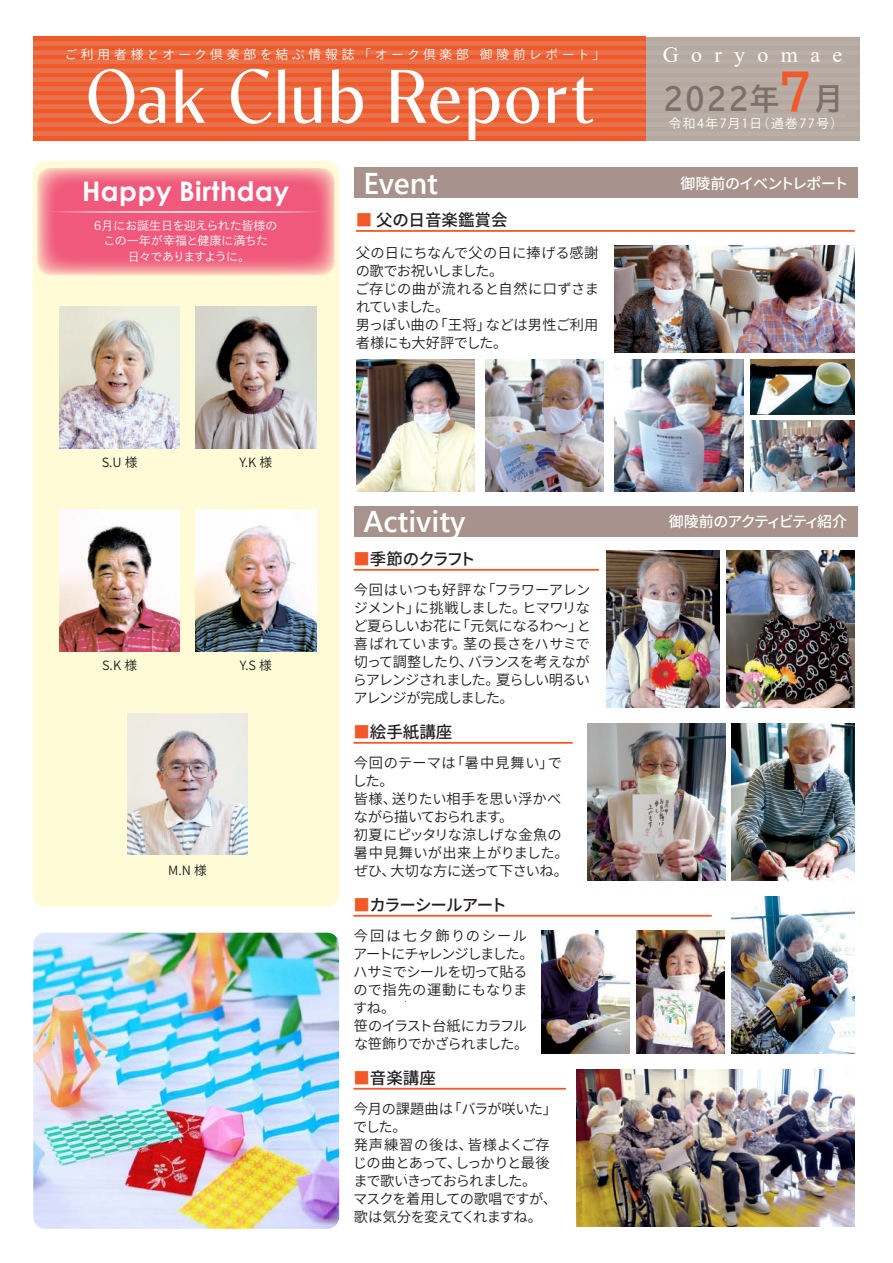
<style>
.page{position:relative;width:893px;height:1263px;background:#fff}
.page>*{position:absolute;margin:0;border:0;box-sizing:border-box;transform-origin:0 0}
.t1{font:75.6px "Contralto Small";letter-spacing:.035em;color:#fff;scale:.95 1}
.t2{font:600 30px "Segoe UI";color:#fff}
.t3{font:30px "BIZ UDP Gothic Bold";letter-spacing:.075em;color:#7d6f6c;scale:.87 1}
.t4{font:700 27px "Century Gothic";letter-spacing:.02em;color:#fff}
.t5{font:22.05px "Times New Roman";letter-spacing:.56em;color:#fff}
.t6{font:500 16.5px "Source Han Sans";letter-spacing:-.015em;color:#231f20}
.t7{font:500 16.5px "Source Han Sans";letter-spacing:-.07em;color:#231f20}
.t8{font:500 16.5px "Source Han Sans";letter-spacing:-.095em;color:#231f20}
.t9{font:500 15px "Source Han Sans";letter-spacing:-.105em;color:#fff}
.t10{font:500 15px "Source Han Sans";letter-spacing:-.055em;color:#fff}
.t11{font:14.25px/18px "Source Han Sans";letter-spacing:-.035em;color:#231f20}
.t12{font:14.25px/18px "Source Han Sans";letter-spacing:-.01em;color:#231f20}
.t13{font:12.75px "Source Han Sans";color:#231f20}
.t14{font:12.6px "Ryo Gothic Plus N";letter-spacing:.3em;color:#fff}
.t15{font:12.6px "Ryo Gothic Plus N";letter-spacing:.125em;color:#fff}
.t16{font:12px/15.5px "Toppan Bunkyu Gothic Pr 6 N R";letter-spacing:-.02em;color:#fff;text-align:center}
.s1{font-size:48.75px;color:#f15929}
.s2{color:#f15929}
</style>
<div class="page">
<div style="left:646px;top:37px;width:214px;height:104px;background:#b5a99f"></div>
<div style="left:34px;top:37px;width:612px;height:104px;background:#f15929"></div>
<svg style="left:34px;top:41px;width:826px;height:5px;background:#db8063"></svg>
<svg style="left:34px;top:50px;width:826px;height:5px;background:#db8063"></svg>
<svg style="left:34px;top:59px;width:811px;height:5px;background:#dc7f61"></svg>
<svg style="left:34px;top:68px;width:826px;height:5px;background:#db8063"></svg>
<svg style="left:34px;top:77px;width:826px;height:5px;background:#db8063"></svg>
<svg style="left:34px;top:86px;width:826px;height:5px;background:#db8063"></svg>
<svg style="left:34px;top:95px;width:826px;height:5px;background:#db8063"></svg>
<svg style="left:34px;top:104px;width:826px;height:5px;background:#db8062"></svg>
<svg style="left:34px;top:113px;width:811px;height:5px;background:#dc7f61"></svg>
<svg style="left:34px;top:122px;width:826px;height:5px;background:#db8062"></svg>
<svg style="left:34px;top:131px;width:826px;height:5px;background:#db8062"></svg>
<div style="left:33px;top:161px;width:306px;height:746px;background:#fffbd6;border-radius:13px"></div>
<div style="left:354px;top:168px;width:503px;height:30px;background:#a7938b"></div>
<img style="left:33px;top:933px;width:306px;height:296px">
<div style="left:354px;top:506px;width:504px;height:30px;background:#a7938b"></div>
<hr style="left:353px;top:569px;width:246px;height:2px;background:#f15929">
<hr style="left:356px;top:230px;width:499px;height:2px;background:#f15929">
<img style="left:606px;top:550px;width:114px;height:158px">
<img style="left:726px;top:550px;width:129px;height:158px">
<hr style="left:353px;top:742px;width:220px;height:2px;background:#f15929">
<img style="left:731px;top:723px;width:124px;height:158px">
<img style="left:587px;top:723px;width:139px;height:158px">
<hr style="left:353px;top:915px;width:359px;height:2px;background:#f15929">
<img style="left:731px;top:896px;width:124px;height:158px">
<img style="left:636px;top:931px;width:89px;height:123px">
<img style="left:542px;top:931px;width:88px;height:123px">
<hr style="left:353px;top:1088px;width:213px;height:1px;background:#f15929">
<img style="left:577px;top:1069px;width:278px;height:158px">
<svg style="left:37px;top:168px;width:298px;height:107px;background:#f16d87"></svg>
<svg style="left:50px;top:211px;width:272px;height:2px"></svg>
<img style="left:59px;top:307px;width:121px;height:141px">
<img style="left:196px;top:307px;width:120px;height:141px">
<img style="left:59px;top:510px;width:121px;height:141px">
<img style="left:196px;top:510px;width:120px;height:141px">
<img style="left:127px;top:713px;width:121px;height:142px">
<img style="left:615px;top:245px;width:240px;height:108px">
<img style="left:615px;top:359px;width:129px;height:132px">
<img style="left:485px;top:359px;width:118px;height:132px">
<img style="left:356px;top:359px;width:118px;height:132px">
<img style="left:750px;top:359px;width:105px;height:55px">
<img style="left:750px;top:421px;width:105px;height:70px">
<p class="t14" style="left:65px;top:47px;width:542px">ご利用者様とオーク倶楽部を結ぶ情報誌「オーク倶楽部 御陵前レポート」</p>
<h3 class="t5" style="left:663px;top:39px;width:181px">Goryomae</h3>
<h2 class="t3" style="left:664px;top:83px;width:208px">2022年<span class="s1">7</span>月</h2>
<p class="t15" style="left:669px;top:116px;width:176px">令和4年7月1日（通巻77号）</p>
<h1 class="t1" style="left:86px;top:39px;width:536px">Oak Club Report</h1>
<h3 class="t4" style="left:82px;top:171px;width:209px">Happy Birthday</h3>
<p class="t16" style="left:94px;top:218px;width:185px">6月にお誕生日を迎えられた皆様のこの一年が幸福と健康に満ちた<br>日々でありますように。</p>
<p class="t13" style="left:102px;top:455px;width:37px">S.U 様</p>
<p class="t13" style="left:239px;top:455px;width:34px">Y.K 様</p>
<p class="t13" style="left:102px;top:658px;width:37px">S.K 様</p>
<p class="t13" style="left:240px;top:658px;width:34px">Y.S 様</p>
<p class="t13" style="left:168px;top:863px;width:40px">M.N 様</p>
<h2 class="t2" style="left:363px;top:155px;width:76px">Event</h2>
<p class="t10" style="left:680px;top:175px;width:170px">御陵前のイベントレポート</p>
<p class="t6" style="left:356px;top:210px;width:153px"><span class="s2">■</span> 父の日音楽鑑賞会</p>
<p class="t11" style="left:355px;top:244px;width:245px">父の日にちなんで父の日に捧げる感謝の歌でお祝いしました。<br>ご存じの曲が流れると自然に口ずさまれていました。<br>男っぽい曲の「王将」などは男性ご利用者様にも大好評でした。</p>
<h2 class="t2" style="left:363px;top:493px;width:104px">Activity</h2>
<p class="t9" style="left:669px;top:513px;width:180px">御陵前のアクティビティ紹介</p>
<p class="t8" style="left:353px;top:549px;width:124px"><span class="s2">■</span>季節のクラフト</p>
<p class="t11" style="left:353px;top:581px;width:240px;text-align:justify">今回はいつも好評な「フラワーアレンジメント」に挑戦しました。ヒマワリなど夏らしいお花に「元気になるわ～」と喜ばれています。茎の長さをハサミで切って調整したり、バランスを考えながらアレンジされました。夏らしい明るいアレンジが完成しました。</p>
<p class="t6" style="left:353px;top:722px;width:100px"><span class="s2">■</span>絵手紙講座</p>
<p class="t12" style="left:353px;top:754px;width:217px">今回のテーマは「暑中見舞い」でした。<br>皆様、送りたい相手を思い浮かべながら描いておられます。<br>初夏にピッタリな涼しげな金魚の暑中見舞いが出来上がりました。ぜひ、大切な方に送って下さいね。</p>
<p class="t7" style="left:353px;top:895px;width:155px"><span class="s2">■</span>カラーシールアート</p>
<p class="t11" style="left:353px;top:927px;width:182px">今回は七夕飾りのシールアートにチャレンジしました。ハサミでシールを切って貼るので指先の運動にもなりますね。<br>笹のイラスト台紙にカラフルな笹飾りでかざられました。</p>
<p class="t6" style="left:353px;top:1068px;width:84px"><span class="s2">■</span>音楽講座</p>
<p class="t11" style="left:353px;top:1100px;width:206px">今月の課題曲は「バラが咲いた」でした。<br>発声練習の後は、皆様よくご存じの曲とあって、しっかりと最後まで歌いきっておられました。<br>マスクを着用しての歌唱ですが、歌は気分を変えてくれますね。</p>
</div>
